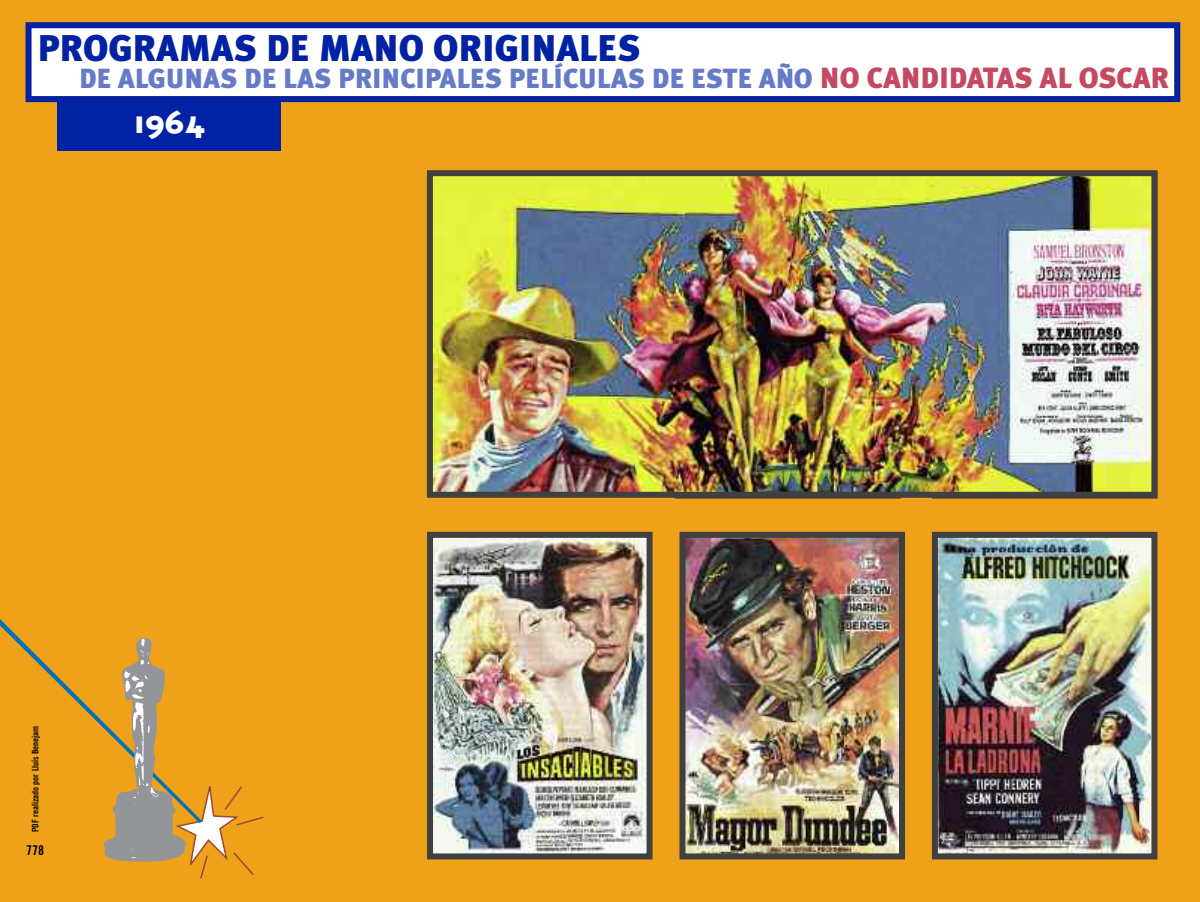
<style>
.page{position:relative;width:1200px;height:902px;background:#fff}
.page>*{position:absolute;margin:0;border:0;box-sizing:border-box;transform-origin:0 0}
.t1{font:900 37.2px "Meta Plus";color:#0022a3}
.t2{font:800 36px "Triplex";color:#fff;scale:1.07 1}
.t3{font:900 27.6px "Meta Plus";color:#667bc8}
.t4{font:13.5px "Trade Gothic Bold Cond Twenty";color:#000}
.t5{font:9px "Trade Gothic Bold Cond Twenty";color:#000}
.s1{font-size:29.1px;color:#c54960}
</style>
<div class="page">
<div style="left:0;top:0;width:1199px;height:901px;background:#efa11a"></div>
<svg style="left:0;top:619px;width:101px;height:107px"></svg>
<svg style="left:101px;top:637px;width:162px;height:241px"></svg>
<div style="left:32px;top:28px;width:1141px;height:68px;background:#fff"></div>
<div style="left:26px;top:22px;width:1153px;height:80px;border:6px solid #0022a3"></div>
<div style="left:57px;top:102px;width:224px;height:49px;background:#0022a3"></div>
<img style="left:434px;top:177px;width:716px;height:313px">
<div style="left:427px;top:170px;width:730px;height:327px;border:6px solid #404040"></div>
<img style="left:434px;top:538px;width:211px;height:314px">
<div style="left:427px;top:531px;width:225px;height:328px;border:6px solid #404040"></div>
<img style="left:686px;top:538px;width:211px;height:314px">
<div style="left:679px;top:531px;width:225px;height:328px;border:6px solid #404040"></div>
<img style="left:938px;top:538px;width:212px;height:314px">
<div style="left:931px;top:531px;width:226px;height:328px;border:6px solid #404040"></div>
<h1 class="t1" style="left:38px;top:27px;width:604px">PROGRAMAS DE MANO ORIGINALES</h1>
<p class="t3" style="left:79px;top:62px;width:1090px">DE ALGUNAS DE LAS PRINCIPALES PELÍCULAS DE ESTE AÑO <span class="s1">NO CANDIDATAS AL OSCAR</span></p>
<h2 class="t2" style="left:134px;top:99px;width:68px">1964</h2>
<p class="t5" style="left:32px;top:832px;width:108px;rotate:-90deg">PDF realizado por Lluís Benejam</p>
<p class="t4" style="left:26px;top:845px;width:19px">778</p>
</div>
